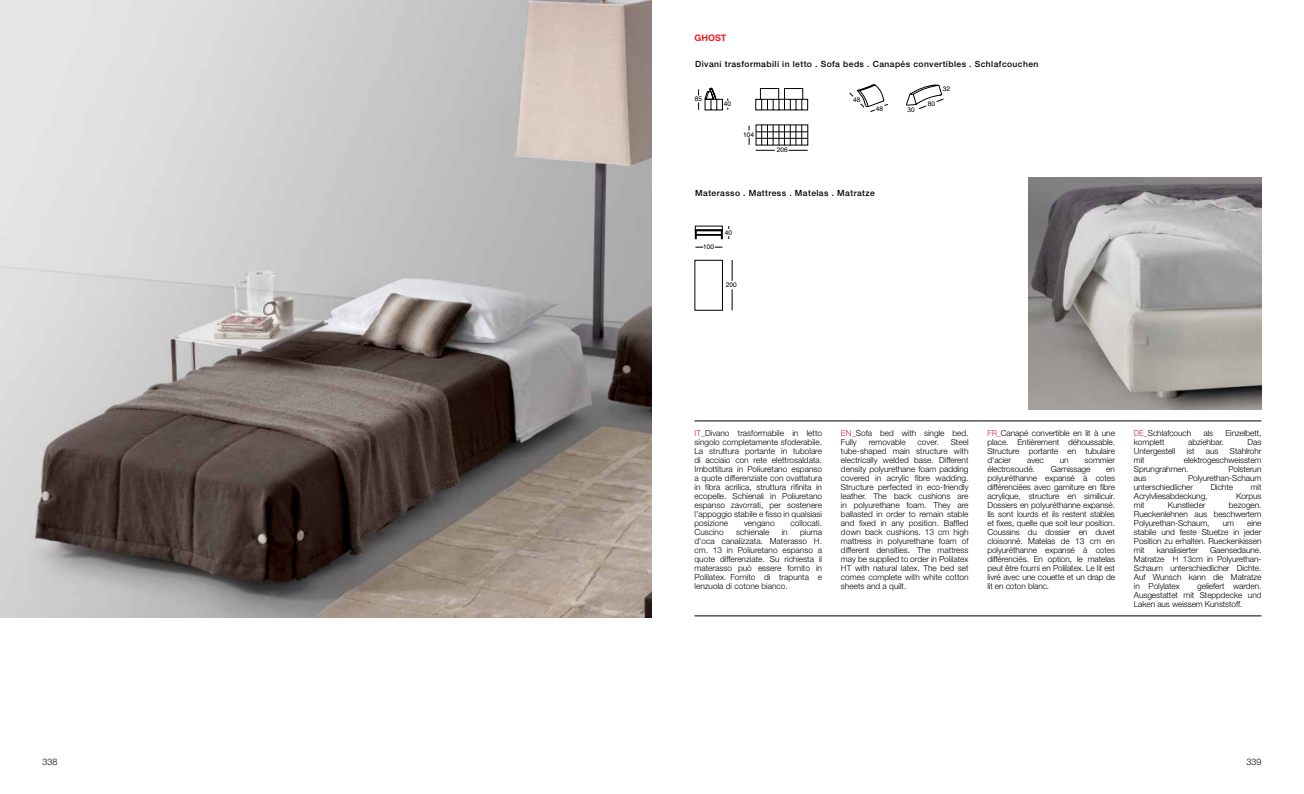
<style>
.page{position:relative;width:1304px;height:794px;background:#fff}
.page>*{position:absolute;margin:0;border:0;box-sizing:border-box;transform-origin:0 0}
.t1{font:300 9px "Helvetica Neue";color:#000}
.t2{font:700 9px "Helvetica Neue";color:#ed1d24}
.t3{font:500 8.5px "Helvetica Neue";letter-spacing:.05em;color:#000}
.t4{font:300 8.3px/9px "Helvetica Neue";letter-spacing:-.01em;color:#000;text-align:justify}
.t5{font:6.6px "Helvetica";color:#000}
.s1{color:#d2232a}
</style>
<div class="page">
<img style="left:0;top:0;width:652px;height:618px">
<img style="left:1029px;top:177px;width:232px;height:233px">
<hr style="left:694px;top:421px;width:567px;height:1px;background:#000">
<hr style="left:694px;top:615px;width:567px;height:1px;background:#000">
<svg style="left:756px;top:125px;width:52px;height:26px"></svg>
<svg style="left:705px;top:88px;width:24px;height:22px"></svg>
<svg style="left:755px;top:88px;width:53px;height:22px"></svg>
<div style="left:695px;top:260px;width:28px;height:50px;background:#fff;border:1px solid #000"></div>
<svg style="left:732px;top:260px;width:1px;height:21px"></svg>
<svg style="left:695px;top:226px;width:27px;height:4px"></svg>
<svg style="left:695px;top:230px;width:27px;height:9px"></svg>
<svg style="left:732px;top:289px;width:1px;height:21px"></svg>
<svg style="left:906px;top:85px;width:38px;height:24px"></svg>
<svg style="left:849px;top:84px;width:39px;height:28px"></svg>
<p class="t2" style="left:694px;top:32px;width:33px">GHOST</p>
<p class="t3" style="left:695px;top:59px;width:345px">Divani trasformabili in letto . Sofa beds . Canapés convertibles . Schlafcouchen</p>
<p class="t5" style="left:695px;top:94px;width:9px">85</p>
<p class="t5" style="left:724px;top:99px;width:9px">40</p>
<p class="t5" style="left:743px;top:129px;width:13px">104</p>
<p class="t5" style="left:777px;top:144px;width:13px">206</p>
<p class="t5" style="left:853px;top:94px;width:9px">48</p>
<p class="t5" style="left:876px;top:103px;width:9px">48</p>
<p class="t5" style="left:786px;top:186px;width:9px">40</p>
<p class="t5" style="left:716px;top:186px;width:13px">206</p>
<p class="t3" style="left:695px;top:188px;width:181px">Materasso . Mattress . Matelas . Matratze</p>
<p class="t5" style="left:703px;top:242px;width:13px">100</p>
<p class="t5" style="left:725px;top:228px;width:9px">40</p>
<p class="t5" style="left:726px;top:280px;width:13px">200</p>
<p class="t5" style="left:907px;top:105px;width:9px">30</p>
<p class="t5" style="left:928px;top:98px;width:9px">80</p>
<p class="t5" style="left:943px;top:84px;width:9px">32</p>
<p class="t4" style="left:694px;top:428px;width:129px"><span class="s1">IT_</span>Divano trasformabile in letto singolo completamente sfoderabile.<br>La struttura portante in tubolare di acciaio con rete elettrosaldata.<br>Imbottitura in Poliuretano espanso a quote differenziate con ovattatura in fibra acrilica, struttura rifinita in ecopelle. Schienali in Poliuretano espanso zavorrati, per sostenere l’appoggio stabile e fisso in qualsiasi posizione</p>
<p class="t4" style="left:744px;top:518px;width:32px">vengano</p>
<p class="t4" style="left:791px;top:518px;width:33px">collocati.</p>
<p class="t4" style="left:694px;top:527px;width:31px">Cuscino</p>
<p class="t4" style="left:736px;top:527px;width:35px">schienale</p>
<p class="t4" style="left:782px;top:527px;width:7px">in</p>
<p class="t4" style="left:694px;top:527px;width:129px;text-indent:106px">piuma d’oca canalizzata. Materasso H. cm. 13 in Poliuretano espanso a quote differenziate. Su richiesta il materasso può essere fornito in Polilatex. Fornito di trapunta e lenzuola di cotone bianco.</p>
<p class="t4" style="left:841px;top:428px;width:129px"><span class="s1">EN_</span>Sofa bed with single bed.<br>Fully</p>
<p class="t4" style="left:841px;top:437px;width:129px;text-indent:110px">Steel tube-shaped main structure with electrically welded base. Different density polyurethane foam padding covered in acrylic fibre wadding.<br>Structure perfected in eco-friendly leather. The back cushions are in polyurethane foam. They are ballasted in order to remain stable and fixed in any position. Baffled down back cushions. 13 cm high mattress in polyurethane foam of different densities. The mattress may be supplied to order in Polilatex HT with natural latex. The bed set comes complete with white cotton sheets and a quilt.</p>
<p class="t4" style="left:987px;top:428px;width:129px"><span class="s1">FR_</span>Canapé convertible en lit à une place. Entièrement déhoussable.<br>Structure portante en tubulaire d’acier</p>
<p class="t4" style="left:869px;top:437px;width:39px">removable</p>
<p class="t4" style="left:918px;top:437px;width:23px">cover.</p>
<p class="t4" style="left:1027px;top:455px;width:18px">avec</p>
<p class="t4" style="left:1060px;top:455px;width:10px">un</p>
<p class="t4" style="left:1085px;top:455px;width:32px">sommier</p>
<p class="t4" style="left:987px;top:464px;width:49px">électrosoudé.</p>
<p class="t4" style="left:1051px;top:464px;width:41px">Garnissage</p>
<p class="t4" style="left:987px;top:464px;width:129px;text-indent:119px">en polyuréthanne expansé à cotes différenciées avec garniture en fibre acrylique, structure en similicuir.<br>Dossiers en polyuréthanne expansé.<br>Ils sont lourds et ils restent stables et fixes, quelle que soit leur position.<br>Coussins du dossier en duvet cloisonné. Matelas de 13 cm en polyuréthanne expansé à cotes différenciés. En option, le matelas peut être fourni en Polilatex. Le lit est livré avec une couette et un drap de lit en coton blanc.</p>
<p class="t4" style="left:1134px;top:428px;width:59px"><span class="s1">DE_</span>Schlafcouch</p>
<p class="t4" style="left:1203px;top:428px;width:11px">als</p>
<p class="t4" style="left:1225px;top:428px;width:38px">Einzelbett,</p>
<p class="t4" style="left:1134px;top:437px;width:32px">komplett</p>
<p class="t4" style="left:1188px;top:437px;width:37px">abziehbar.</p>
<p class="t4" style="left:1248px;top:437px;width:15px">Das</p>
<p class="t4" style="left:1134px;top:446px;width:43px">Untergestell</p>
<p class="t4" style="left:1187px;top:446px;width:9px">ist</p>
<p class="t4" style="left:1206px;top:446px;width:14px">aus</p>
<p class="t4" style="left:1230px;top:446px;width:33px">Stahlrohr</p>
<p class="t4" style="left:1134px;top:455px;width:12px">mit</p>
<p class="t4" style="left:1134px;top:455px;width:129px;text-indent:50px">elektrogeschweisstem<br>Sprungrahmen.</p>
<p class="t4" style="left:1228px;top:464px;width:35px">Polsterun</p>
<p class="t4" style="left:1134px;top:473px;width:129px;text-indent:54px">Polyurethan-Schaum unterschiedlicher</p>
<p class="t4" style="left:1134px;top:473px;width:14px">aus</p>
<p class="t4" style="left:1211px;top:482px;width:24px">Dichte</p>
<p class="t4" style="left:1251px;top:482px;width:12px">mit</p>
<p class="t4" style="left:1134px;top:491px;width:75px">Acrylvliesabdeckung,</p>
<p class="t4" style="left:1236px;top:491px;width:27px">Korpus</p>
<p class="t4" style="left:1134px;top:500px;width:12px">mit</p>
<p class="t4" style="left:1168px;top:500px;width:39px">Kunstleder</p>
<p class="t4" style="left:1134px;top:500px;width:129px;text-indent:95px">bezogen.<br>Rueckenlehnen aus beschwertem Polyurethan-Schaum,</p>
<p class="t4" style="left:1134px;top:518px;width:129px;text-indent:113px">eine stabile und feste Stuetze in jeder Position zu erhalten. Rueckenkissen mit</p>
<p class="t4" style="left:1223px;top:518px;width:13px">um</p>
<p class="t4" style="left:1134px;top:545px;width:129px;text-indent:76px">Gaensedaune.<br>Matratze H 13cm in Polyurethan-Schaum unterschiedlicher Dichte.<br>Auf Wunsch kann die Matratze in Polylatex</p>
<p class="t4" style="left:1157px;top:545px;width:43px">kanalisierter</p>
<p class="t4" style="left:1134px;top:581px;width:129px;text-indent:63px">geliefert warden.<br>Ausgestattet mit Steppdecke und Laken aus weissem Kunststoff.</p>
<p class="t1" style="left:43px;top:756px;width:17px">338</p>
<p class="t1" style="left:1246px;top:756px;width:17px">339</p>
</div>
